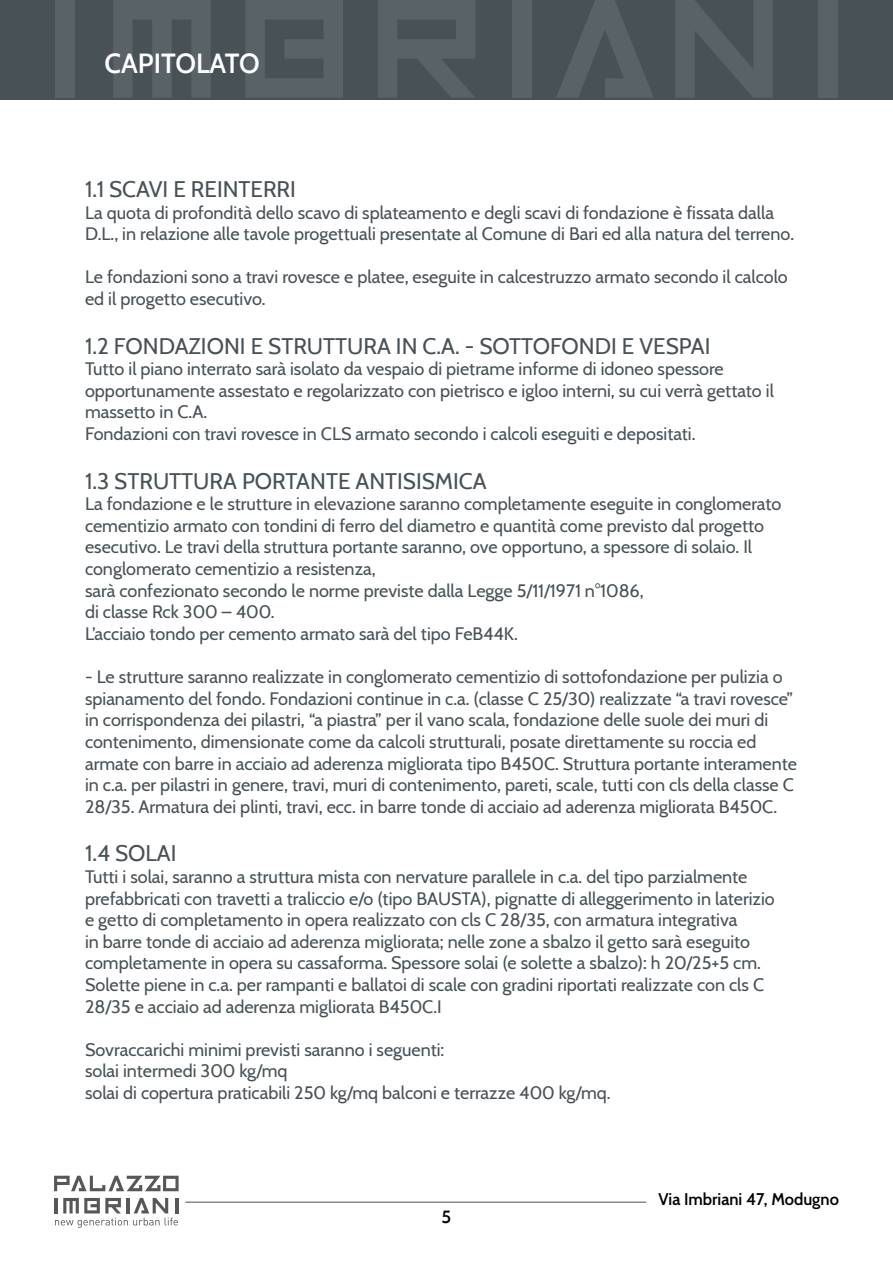
<style>
.page{position:relative;width:893px;height:1263px;background:#fff}
.page>*{position:absolute;margin:0;border:0;box-sizing:border-box;transform-origin:0 0}
.t1{font:600 27px "Cabin";color:#fff}
.t2{font:22.5px "Cabin";color:#485156}
.t3{font:18px/21.6px "Cabin";color:#485156}
.t4{font:500 18px "Cabin";color:#000}
.t5{font:600 16.5px "Cabin";color:#000}
</style>
<div class="page">
<hr style="left:186px;top:1202px;width:460px;height:1px;background:#485156">
<div style="left:0;top:0;width:893px;height:100px;background:#485156"></div>
<div style="left:55px;top:0;width:19px;height:98px;background:#596266"></div>
<svg style="left:113px;top:0;width:98px;height:98px"></svg>
<svg style="left:245px;top:0;width:98px;height:98px"></svg>
<svg style="left:378px;top:0;width:97px;height:98px"></svg>
<div style="left:512px;top:0;width:20px;height:98px;background:#596266"></div>
<svg style="left:556px;top:0;width:97px;height:98px"></svg>
<svg style="left:675px;top:0;width:98px;height:98px"></svg>
<div style="left:819px;top:0;width:19px;height:98px;background:#596266"></div>
<svg style="left:54px;top:1176px;width:125px;height:15px"></svg>
<hr style="left:54px;top:1198px;width:3px;height:15px;background:#575756">
<svg style="left:55px;top:1198px;width:123px;height:30px"></svg>
<hr style="left:175px;top:1198px;width:4px;height:15px;background:#575756">
<h1 class="t1" style="left:105px;top:42px;width:157px">CAPITOLATO</h1>
<p class="t2" style="left:85px;top:171px;width:212px">1.1 SCAVI E REINTERRI</p>
<p class="t3" style="left:85px;top:200px;width:711px">La quota di profondità dello scavo di splateamento e degli scavi di fondazione è fissata dalla<br>D.L., in relazione alle tavole progettuali presentate al Comune di Bari ed alla natura del terreno.</p>
<p class="t3" style="left:85px;top:265px;width:704px">Le fondazioni sono a travi rovesce e platee, eseguite in calcestruzzo armato secondo il calcolo ed il progetto esecutivo.</p>
<p class="t2" style="left:85px;top:328px;width:627px">1.2 FONDAZIONI E STRUTTURA IN C.A. - SOTTOFONDI E VESPAI</p>
<p class="t3" style="left:85px;top:357px;width:690px">Tutto il piano interrato sarà isolato da vespaio di pietrame informe di idoneo spessore opportunamente assestato e regolarizzato con pietrisco e igloo interni, su cui verrà gettato il massetto in C.A.<br>Fondazioni con travi rovesce in CLS armato secondo i calcoli eseguiti e depositati.</p>
<p class="t2" style="left:85px;top:463px;width:403px">1.3 STRUTTURA PORTANTE ANTISISMICA</p>
<p class="t3" style="left:85px;top:492px;width:698px">La fondazione e le strutture in elevazione saranno completamente eseguite in conglomerato cementizio armato con tondini di ferro del diametro e quantità come previsto dal progetto esecutivo. Le travi della struttura portante saranno, ove opportuno, a spessore di solaio. Il conglomerato cementizio a resistenza,<br>sarà confezionato secondo le norme previste dalla Legge 5/11/1971 n°1086,<br>di classe Rck 300 – 400.<br>L’acciaio tondo per cemento armato sarà del tipo FeB44K.</p>
<p class="t3" style="left:85px;top:665px;width:713px">- Le strutture saranno realizzate in conglomerato cementizio di sottofondazione per pulizia o spianamento del fondo. Fondazioni continue in c.a. (classe C 25/30) realizzate “a travi rovesce” in corrispondenza dei pilastri, “a piastra” per il vano scala, fondazione delle suole dei muri di contenimento, dimensionate come da calcoli strutturali, posate direttamente su roccia ed armate con barre in acciaio ad aderenza migliorata tipo B450C. Struttura portante interamente in c.a. per pilastri in genere, travi, muri di contenimento, pareti, scale, tutti con cls della classe C 28/35. Armatura dei plinti, travi, ecc. in barre tonde di acciaio ad aderenza migliorata B450C.</p>
<p class="t2" style="left:85px;top:836px;width:93px">1.4 SOLAI</p>
<p class="t3" style="left:85px;top:865px;width:691px">Tutti i solai, saranno a struttura mista con nervature parallele in c.a. del tipo parzialmente prefabbricati con travetti a traliccio e/o (tipo BAUSTA), pignatte di alleggerimento in laterizio e getto di completamento in opera realizzato con cls C 28/35, con armatura integrativa<br>in barre tonde di acciaio ad aderenza migliorata; nelle zone a sbalzo il getto sarà eseguito completamente in opera su cassaforma. Spessore solai (e solette a sbalzo): h 20/25+5 cm.<br>Solette piene in c.a. per rampanti e ballatoi di scale con gradini riportati realizzate con cls C 28/35 e acciaio ad aderenza migliorata B450C.I</p>
<p class="t3" style="left:85px;top:1037px;width:527px">Sovraccarichi minimi previsti saranno i seguenti:<br>solai intermedi 300 kg/mq<br>solai di copertura praticabili 250 kg/mq balconi e terrazze 400 kg/mq.</p>
<p class="t4" style="left:442px;top:1202px;width:11px">5</p>
<p class="t5" style="left:658px;top:1187px;width:182px">Via Imbriani 47, Modugno</p>
</div>
